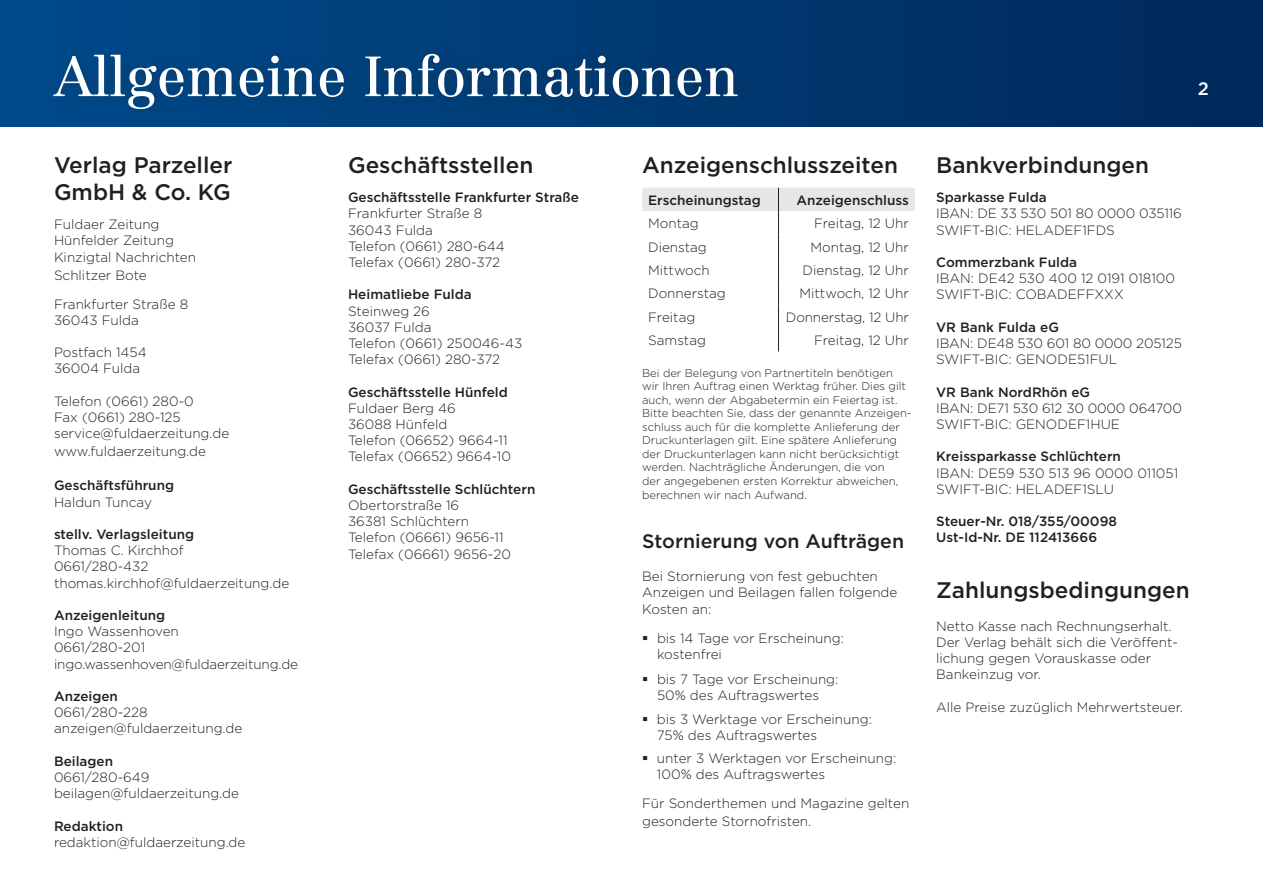
<style>
.page{position:relative;width:1263px;height:893px;background:#fff}
.page>*{position:absolute;margin:0;border:0;box-sizing:border-box;transform-origin:0 0}
.t1{font:55.5px "Centennial LT Pro";color:#fff}
.t2{font:500 22.5px/27px "Gotham";color:#231f20}
.t3{font:500 19.5px "Gotham";color:#231f20}
.t4{font:500 18px "Gotham";color:#fff}
.t5{font:300 13.5px/16.2px "Gotham";color:#231f20}
.t6{font:500 13.5px/16.2px "Gotham";color:#231f20}
.t7{font:300 11.25px/13.6px "Gotham";color:#231f20}
</style>
<div class="page">
<div style="left:0;top:0;width:1262px;height:127px;background:linear-gradient(to right,#004b8b,#00295b)"></div>
<svg style="left:642px;top:188px;width:273px;height:163px"></svg>
<div style="left:43px;top:42px;width:708px;height:83px;background:#231f20;opacity:.25"></div>
<h1 class="t1" style="left:54px;top:43px;width:686px">Allgemeine Informationen</h1>
<h2 class="t2" style="left:54px;top:151px;width:180px">Verlag Parzeller<br>GmbH &amp; Co. KG</h2>
<p class="t5" style="left:54px;top:216px;width:144px">Fuldaer Zeitung<br>Hünfelder Zeitung<br>Kinzigtal Nachrichten</p>
<p class="t5" style="left:54px;top:260px;width:136px;line-height:29px">Schlitzer Bote<br>Frankfurter Straße 8</p>
<p class="t5" style="left:54px;top:311px;width:86px">36043 Fulda</p>
<p class="t5" style="left:54px;top:344px;width:94px">Postfach 1454<br>36004 Fulda</p>
<p class="t5" style="left:54px;top:392px;width:177px">Telefon (0661) 280-0<br>Fax (0661) 280-125 service@fuldaerzeitung.de</p>
<p class="t5" style="left:54px;top:443px;width:154px">www.fuldaerzeitung.de</p>
<p class="t6" style="left:54px;top:477px;width:122px">Geschäftsführung</p>
<p class="t5" style="left:54px;top:493px;width:99px">Haldun Tuncay</p>
<p class="t6" style="left:54px;top:526px;width:142px">stellv. Verlagsleitung</p>
<p class="t5" style="left:54px;top:542px;width:237px">Thomas C. Kirchhof<br>0661/280-432 thomas.kirchhof@fuldaerzeitung.de</p>
<p class="t6" style="left:54px;top:607px;width:113px">Anzeigenleitung</p>
<p class="t5" style="left:54px;top:623px;width:245px">Ingo Wassenhoven<br>0661/280-201 ingo.wassenhoven@fuldaerzeitung.de</p>
<p class="t6" style="left:54px;top:688px;width:65px">Anzeigen</p>
<p class="t5" style="left:54px;top:704px;width:190px">0661/280-228 anzeigen@fuldaerzeitung.de</p>
<p class="t6" style="left:54px;top:753px;width:61px">Beilagen</p>
<p class="t5" style="left:54px;top:769px;width:187px">0661/280-649 beilagen@fuldaerzeitung.de</p>
<p class="t6" style="left:54px;top:817px;width:71px">Redaktion</p>
<p class="t5" style="left:54px;top:833px;width:193px">redaktion@fuldaerzeitung.de</p>
<h2 class="t2" style="left:348px;top:151px;width:187px">Geschäftsstellen</h2>
<p class="t6" style="left:348px;top:189px;width:233px">Geschäftsstelle Frankfurter Straße</p>
<p class="t5" style="left:348px;top:205px;width:158px">Frankfurter Straße 8<br>36043 Fulda<br>Telefon (0661) 280-644<br>Telefax (0661) 280-372</p>
<p class="t6" style="left:348px;top:286px;width:125px">Heimatliebe Fulda</p>
<p class="t5" style="left:348px;top:302px;width:176px">Steinweg 26<br>36037 Fulda<br>Telefon (0661) 250046-43<br>Telefax (0661) 280-372</p>
<p class="t6" style="left:348px;top:384px;width:161px">Geschäftsstelle Hünfeld</p>
<p class="t5" style="left:348px;top:400px;width:164px">Fuldaer Berg 46<br>36088 Hünfeld<br>Telefon (06652) 9664-11<br>Telefax (06652) 9664-10</p>
<p class="t6" style="left:348px;top:481px;width:189px">Geschäftsstelle Schlüchtern</p>
<p class="t5" style="left:348px;top:497px;width:164px">Obertorstraße 16<br>36381 Schlüchtern<br>Telefon (06661) 9656-11<br>Telefax (06661) 9656-20</p>
<h2 class="t2" style="left:642px;top:151px;width:257px">Anzeigenschlusszeiten</h2>
<p class="t6" style="left:648px;top:192px;width:114px">Erscheinungstag</p>
<p class="t6" style="left:796px;top:192px;width:114px">Anzeigenschluss</p>
<p class="t5" style="left:648px;top:215px;width:52px">Montag</p>
<p class="t5" style="left:814px;top:215px;width:96px">Freitag, 12 Uhr</p>
<p class="t5" style="left:648px;top:238px;width:60px">Dienstag</p>
<p class="t5" style="left:810px;top:238px;width:100px">Montag, 12 Uhr</p>
<p class="t5" style="left:648px;top:262px;width:63px">Mittwoch</p>
<p class="t5" style="left:802px;top:262px;width:108px">Dienstag, 12 Uhr</p>
<p class="t5" style="left:648px;top:285px;width:79px">Donnerstag</p>
<p class="t5" style="left:799px;top:285px;width:111px">Mittwoch, 12 Uhr</p>
<p class="t5" style="left:648px;top:308px;width:49px">Freitag</p>
<p class="t5" style="left:786px;top:308px;width:124px">Donnerstag, 12 Uhr</p>
<p class="t5" style="left:648px;top:332px;width:59px">Samstag</p>
<p class="t5" style="left:814px;top:332px;width:96px">Freitag, 12 Uhr</p>
<p class="t7" style="left:642px;top:366px;width:271px">Bei der Belegung von Partnertiteln benötigen wir Ihren Auftrag einen Werktag früher. Dies gilt auch, wenn der Abgabetermin ein Feiertag ist.<br>Bitte beachten Sie, dass der genannte Anzeigen&shy;schluss auch für die komplette Anlieferung der Druckunterlagen gilt. Eine spätere Anlieferung der Druckunterlagen kann nicht berücksichtigt werden. Nachträgliche Änderungen, die von<br>der angegebenen ersten Korrektur abweichen, berechnen wir nach Aufwand.</p>
<h3 class="t3" style="left:642px;top:529px;width:263px">Stornierung von Aufträgen</h3>
<p class="t5" style="left:642px;top:568px;width:257px">Bei Stornierung von fest gebuchten<br>Anzeigen und Beilagen fallen folgende<br>Kosten an:</p>
<p class="t5" style="left:657px;top:630px;width:188px">bis 14 Tage vor Erscheinung: kostenfrei</p>
<p class="t5" style="left:657px;top:670px;width:183px">bis 7 Tage vor Erscheinung:<br>50% des Auftragswertes</p>
<p class="t5" style="left:657px;top:711px;width:216px">bis 3 Werktage vor Erscheinung:<br>75% des Auftragswertes</p>
<p class="t5" style="left:657px;top:749px;width:241px">unter 3 Werktagen vor Erscheinung:<br>100% des Auftragswertes</p>
<p class="t5" style="left:642px;top:794px;width:269px;line-height:18px">Für Sonderthemen und Magazine gelten gesonderte Stornofristen.</p>
<h3 class="t4" style="left:1198px;top:77px;width:13px">2</h3>
<h2 class="t2" style="left:936px;top:151px;width:214px">Bankverbindungen</h2>
<p class="t6" style="left:936px;top:189px;width:112px">Sparkasse Fulda</p>
<p class="t5" style="left:936px;top:205px;width:247px">IBAN: DE 33 530 501 80 0000 035116<br>SWIFT-BIC: HELADEF1FDS</p>
<p class="t6" style="left:936px;top:254px;width:142px">Commerzbank Fulda</p>
<p class="t5" style="left:936px;top:270px;width:240px">IBAN: DE42 530 400 12 0191 018100<br>SWIFT-BIC: COBADEFFXXX</p>
<p class="t6" style="left:936px;top:319px;width:124px">VR Bank Fulda eG</p>
<p class="t5" style="left:936px;top:335px;width:247px">IBAN: DE48 530 601 80 0000 205125<br>SWIFT-BIC: GENODE51FUL</p>
<p class="t6" style="left:936px;top:384px;width:156px">VR Bank NordRhön eG</p>
<p class="t5" style="left:936px;top:400px;width:247px">IBAN: DE71 530 612 30 0000 064700<br>SWIFT-BIC: GENODEF1HUE</p>
<p class="t6" style="left:936px;top:448px;width:186px">Kreissparkasse Schlüchtern</p>
<p class="t5" style="left:936px;top:464px;width:244px">IBAN: DE59 530 513 96 0000 011051<br>SWIFT-BIC: HELADEF1SLU</p>
<p class="t6" style="left:936px;top:513px;width:182px">Steuer-Nr. 018/355/00098<br>Ust-Id-Nr. DE 112413666</p>
<h2 class="t2" style="left:936px;top:577px;width:255px">Zahlungsbedingungen</h2>
<p class="t5" style="left:936px;top:617px;width:241px">Netto Kasse nach Rechnungserhalt.<br>Der Verlag behält sich die Veröffent&shy;lichung gegen Vorauskasse oder<br>Bankeinzug vor.</p>
<p class="t5" style="left:936px;top:698px;width:248px">Alle Preise zuzüglich Mehrwertsteuer.</p>
</div>
